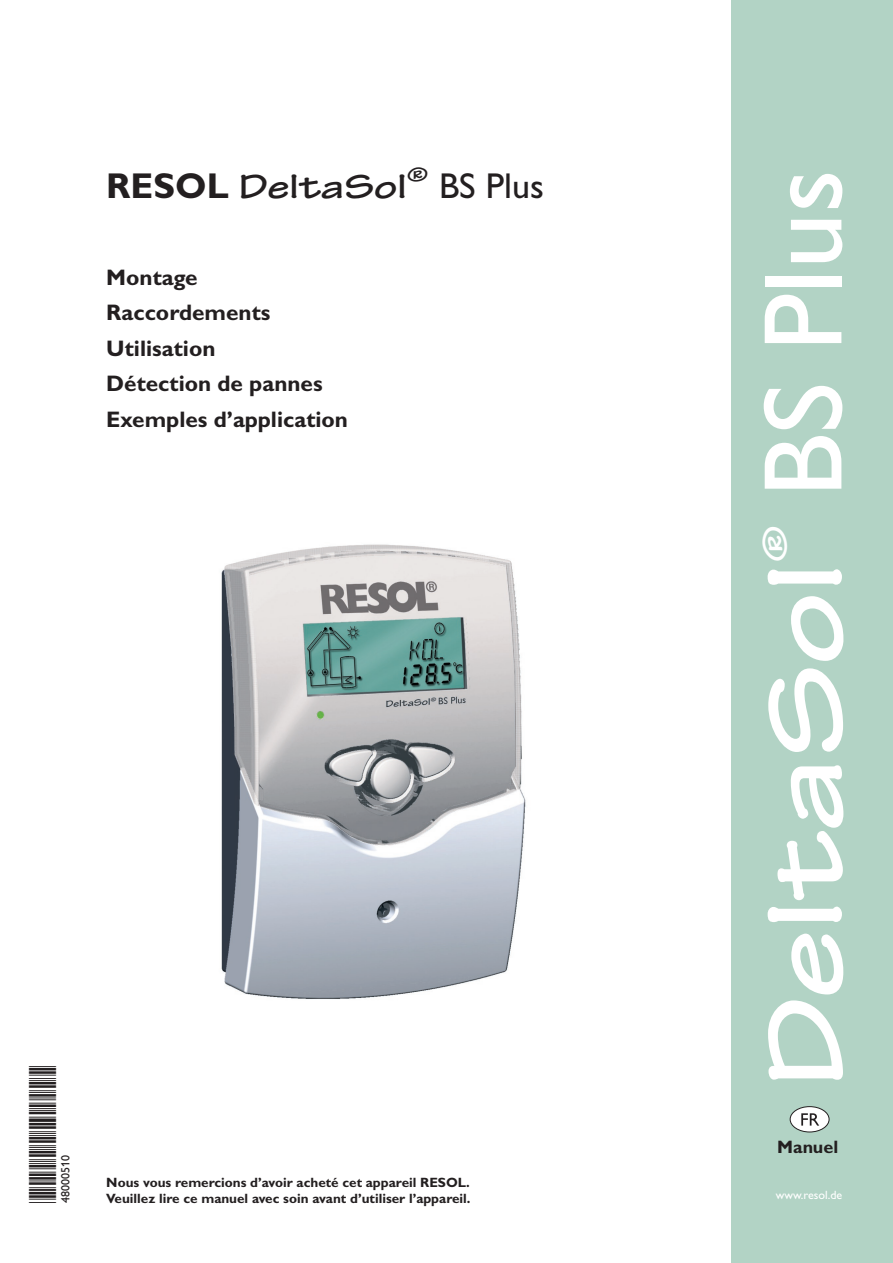
<style>
.page{position:relative;width:893px;height:1263px;background:#fff}
.page>*{position:absolute;margin:0;border:0;box-sizing:border-box;transform-origin:0 0}
.t1{font:112.5px "Tekton MM 503 850";color:#fff}
.t2{font:112.5px "Gill Alt One";color:#fff}
.t3{font:36px "Tekton MM 503 850";color:#231f20}
.t4{font:36px "Free 3 of 9 Extended";color:#231f20}
.t5{font:36px "Gill Alt One";color:#231f20}
.t6{font:36px "Tekton MM 503 850";color:#fff}
.t7{font:700 22.5px/35.5px "Gill Alt One";color:#231f20}
.t8{font:20.85px "Tekton MM 503 850";color:#231f20}
.t9{font:700 18px "Gill Alt One";color:#231f20}
.t10{font:700 13.5px/16.2px "Gill Alt One";color:#231f20}
.t11{font:12px "Gill Alt One";color:#fff}
.t12{font:12px "Gill Alt One";color:#231f20}
.s1{font-family:"Gill Alt One";font-weight:700}
</style>
<div class="page">
<div style="left:731px;top:0;width:162px;height:1263px;background:#b2d3c5"></div>
<img style="left:221px;top:544px;width:305px;height:455px">
<div style="left:790px;top:1106px;width:39px;height:26px;background:#fff;border-radius:50%"></div>
<div style="left:790px;top:1106px;width:40px;height:26px;border:1px solid #231f20;border-radius:50%"></div>
<svg style="left:801px;top:1113px;width:18px;height:12px"></svg>
<h2 class="t3" style="left:106px;top:166px;width:302px"><span class="s1">RESOL</span> DeltaSol</h2>
<h3 class="t8" style="left:407px;top:162px;width:24px">®</h3>
<h2 class="t5" style="left:439px;top:165px;width:106px">BS Plus</h2>
<h3 class="t7" style="left:106px;top:259px;width:243px">Montage<br>Raccordements<br>Utilisation<br>Détection de pannes<br>Exemples d’application</h3>
<h2 class="t4" style="left:23px;top:1203px;width:139px;rotate:-90deg">*48000510*</h2>
<p class="t12" style="left:59px;top:1203px;width:50px;rotate:-90deg">48000510</p>
<p class="t10" style="left:106px;top:1174px;width:366px">Nous vous remercions d’avoir acheté cet appareil RESOL.<br>Veuillez lire ce manuel avec soin avant d’utiliser l’appareil.</p>
<h1 class="t2" style="left:739px;top:497px;width:329px;rotate:-90deg">BS Plus</h1>
<h2 class="t6" style="left:754px;top:563px;width:40px;rotate:-90deg">®</h2>
<h1 class="t1" style="left:742px;top:1087px;width:526px;rotate:-90deg">DeltaSol</h1>
<h3 class="t9" style="left:777px;top:1136px;width:63px">Manuel</h3>
<p class="t11" style="left:776px;top:1188px;width:68px">www.resol.de</p>
</div>
